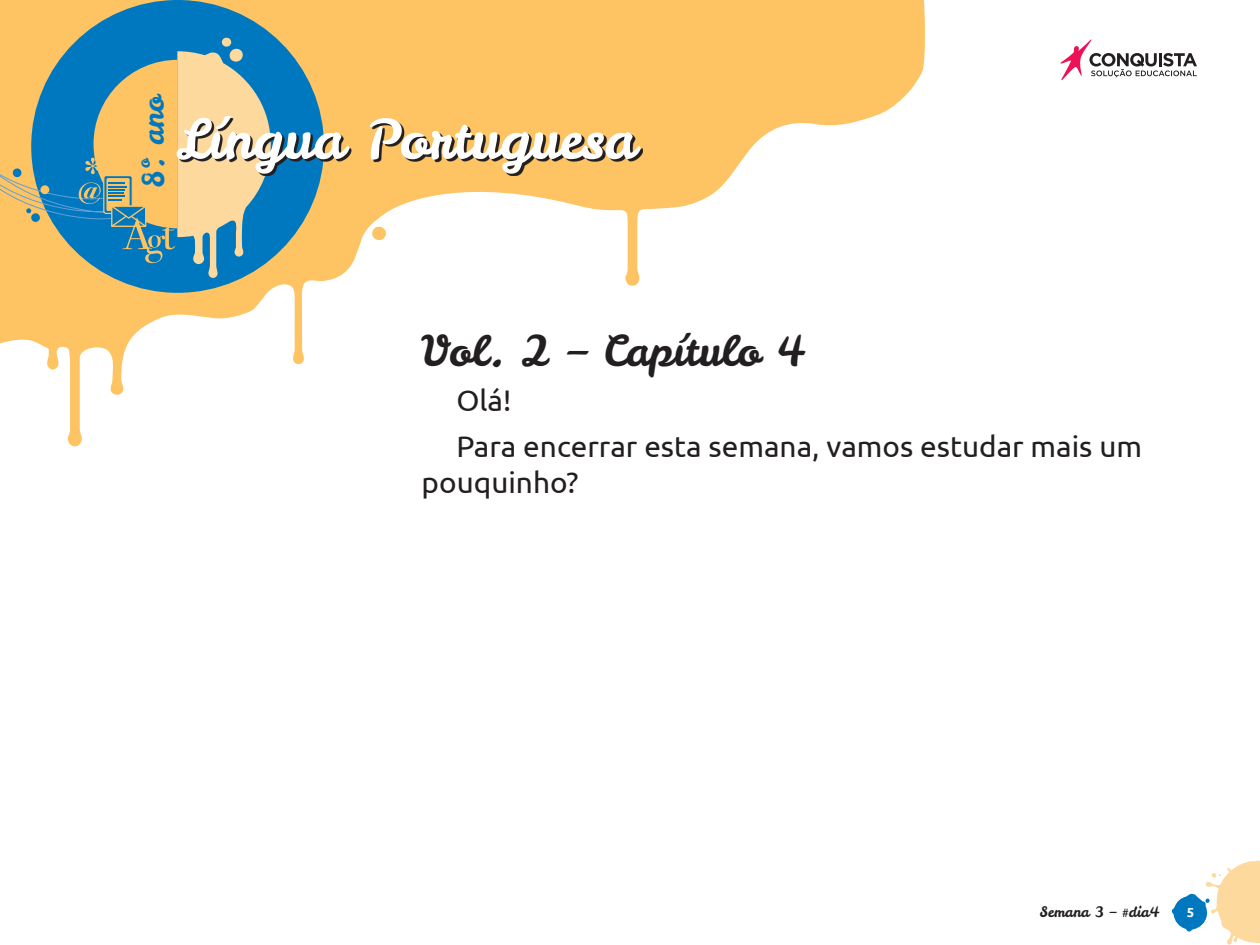
<style>
.page{position:relative;width:1260px;height:945px;background:#fff}
.page>*{position:absolute;margin:0;border:0;box-sizing:border-box;transform-origin:0 0}
.t1{font:54.25px "Leckerli One";color:#fff}
.t2{font:42px "Leckerli One";color:#231f20}
.t3{font:29.75px/45.7px "Ubuntu";color:#231f20}
.t4{font:29.4px "Leckerli One";color:#0078c0}
.t5{font:14.35px "Leckerli One";color:#231f20}
.t6{font:700 13.12px "Ubuntu";color:#fff}
</style>
<div class="page">
<svg style="left:0;top:0;width:925px;height:447px"></svg>
<div style="left:31px;top:0;width:293px;height:293px;background:#0078c0;border-radius:50%"></div>
<svg style="left:1172px;top:861px;width:88px;height:84px"></svg>
<svg style="left:1061px;top:39px;width:136px;height:41px"></svg>
<svg style="left:0;top:37px;width:271px;height:241px"></svg>
<svg style="left:179px;top:118px;width:464px;height:58px;background:#aa905e"></svg>
<p class="t4" style="left:133px;top:188px;width:95px;rotate:-90deg">8º. ano</p>
<h1 class="t1" style="left:176px;top:103px;width:461px">Língua Portuguesa</h1>
<h2 class="t2" style="left:422px;top:322px;width:386px">Vol. 2 – Capítulo 4</h2>
<p class="t3" style="left:456px;top:377px;width:687px">Olá!<br>Para encerrar esta semana, vamos estudar mais um</p>
<p class="t3" style="left:422px;top:458px;width:159px">pouquinho?</p>
<p class="t5" style="left:1040px;top:903px;width:121px">Semana 3 – #dia4</p>
<p class="t6" style="left:1187px;top:905px;width:9px">5</p>
</div>
